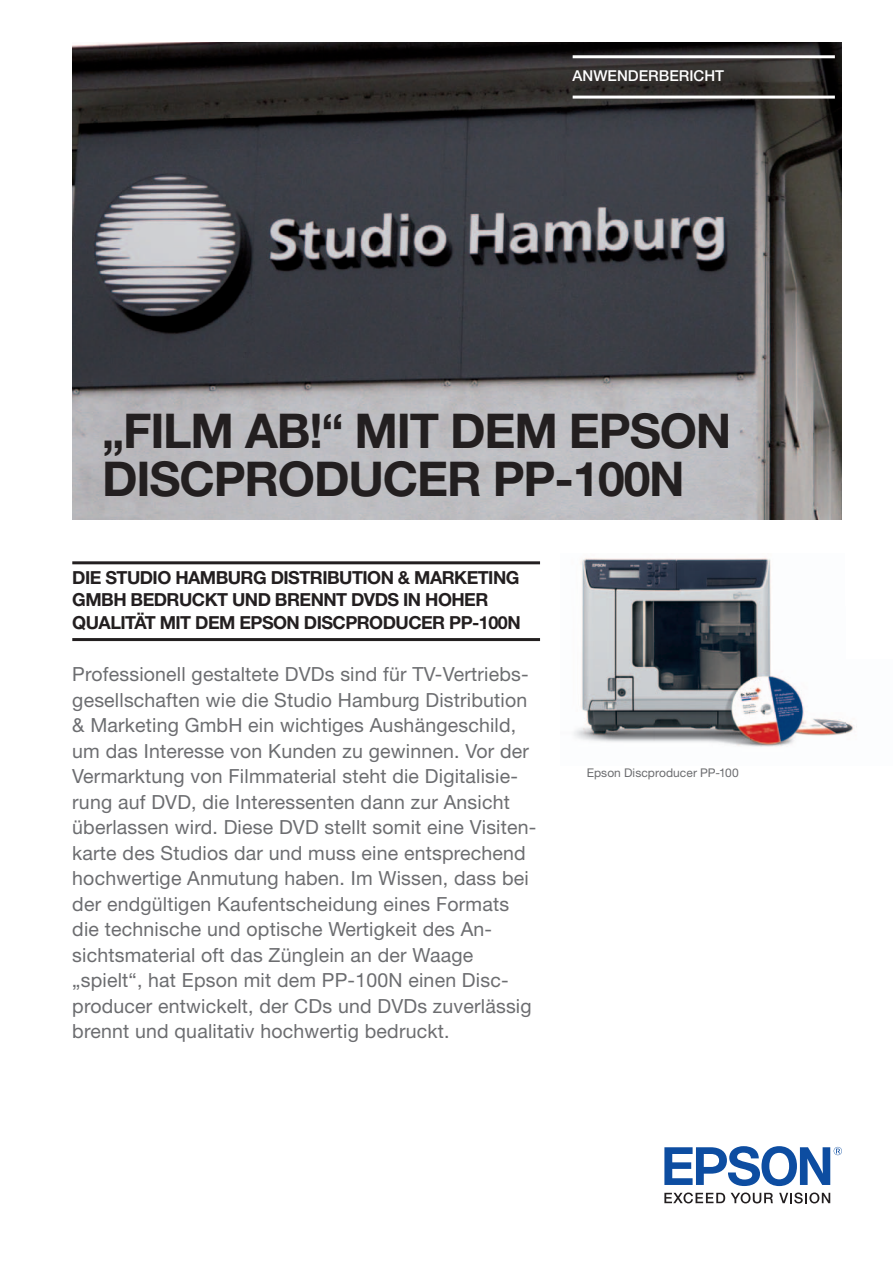
<style>
.page{position:relative;width:893px;height:1263px;background:#fff}
.page>*{position:absolute;margin:0;border:0;box-sizing:border-box;transform-origin:0 0}
.t1{font:700 48px/48px "Helvetica Neue LT Std";letter-spacing:-.025em;color:#231f20}
.t2{font:19.5px/25.5px "Helvetica Neue LT Std";letter-spacing:.01em;color:#6c6d70}
.t3{font:700 18px/22.5px "Helvetica Neue LT Std";letter-spacing:-.03em;color:#231f20}
.t4{font:500 15px "Helvetica Neue LT Std";color:#fff}
.t5{font:12px "Helvetica Neue LT Std";letter-spacing:.005em;color:#6c6d70}
</style>
<div class="page">
<img style="left:72px;top:43px;width:770px;height:476px">
<svg style="left:664px;top:1192px;width:61px;height:11px"></svg>
<svg style="left:731px;top:1192px;width:42px;height:11px"></svg>
<svg style="left:779px;top:1192px;width:51px;height:11px"></svg>
<svg style="left:664px;top:1146px;width:178px;height:40px"></svg>
<hr style="left:573px;top:55px;width:262px;height:3px;background:#fff">
<hr style="left:573px;top:96px;width:262px;height:3px;background:#fff">
<hr style="left:72px;top:561px;width:468px;height:3px;background:#231f20">
<hr style="left:72px;top:638px;width:468px;height:3px;background:#231f20">
<img style="left:574px;top:558px;width:280px;height:189px">
<p class="t4" style="left:573px;top:67px;width:153px">ANWENDERBERICHT</p>
<h1 class="t1" style="left:102px;top:406px;width:631px">„FILM AB!“ MIT DEM EPSON<br>DISCPRODUCER PP-100N</h1>
<p class="t3" style="left:72px;top:566px;width:450px">DIE STUDIO HAMBURG DISTRIBUTION &amp; MARKETING<br>GMBH BEDRUCKT UND BRENNT DVDS IN HOHER<br>QUALITÄT MIT DEM EPSON DISCPRODUCER PP-100N</p>
<p class="t2" style="left:72px;top:661px;width:466px">Professionell gestaltete DVDs sind für TV-Vertriebs&shy;gesellschaften wie die Studio Hamburg Distribution &amp; Marketing GmbH ein wichtiges Aushängeschild, um das Interesse von Kunden zu gewinnen. Vor der Vermarktung von Filmmaterial steht die Digitalisie&shy;rung auf DVD, die Interessenten dann zur Ansicht überlassen wird. Diese DVD stellt somit eine Visiten&shy;karte des Studios dar und muss eine entsprechend hochwertige Anmutung haben. Im Wissen, dass bei der endgültigen Kaufentscheidung eines Formats die technische und optische Wertigkeit des An&shy;sichtsmaterial oft das Zünglein an der Waage „spielt“, hat Epson mit dem PP-100N einen Disc&shy;producer entwickelt, der CDs und DVDs zuverlässig brennt und qualitativ hochwertig bedruckt.</p>
<p class="t5" style="left:587px;top:765px;width:154px">Epson Discproducer PP-100</p>
</div>
